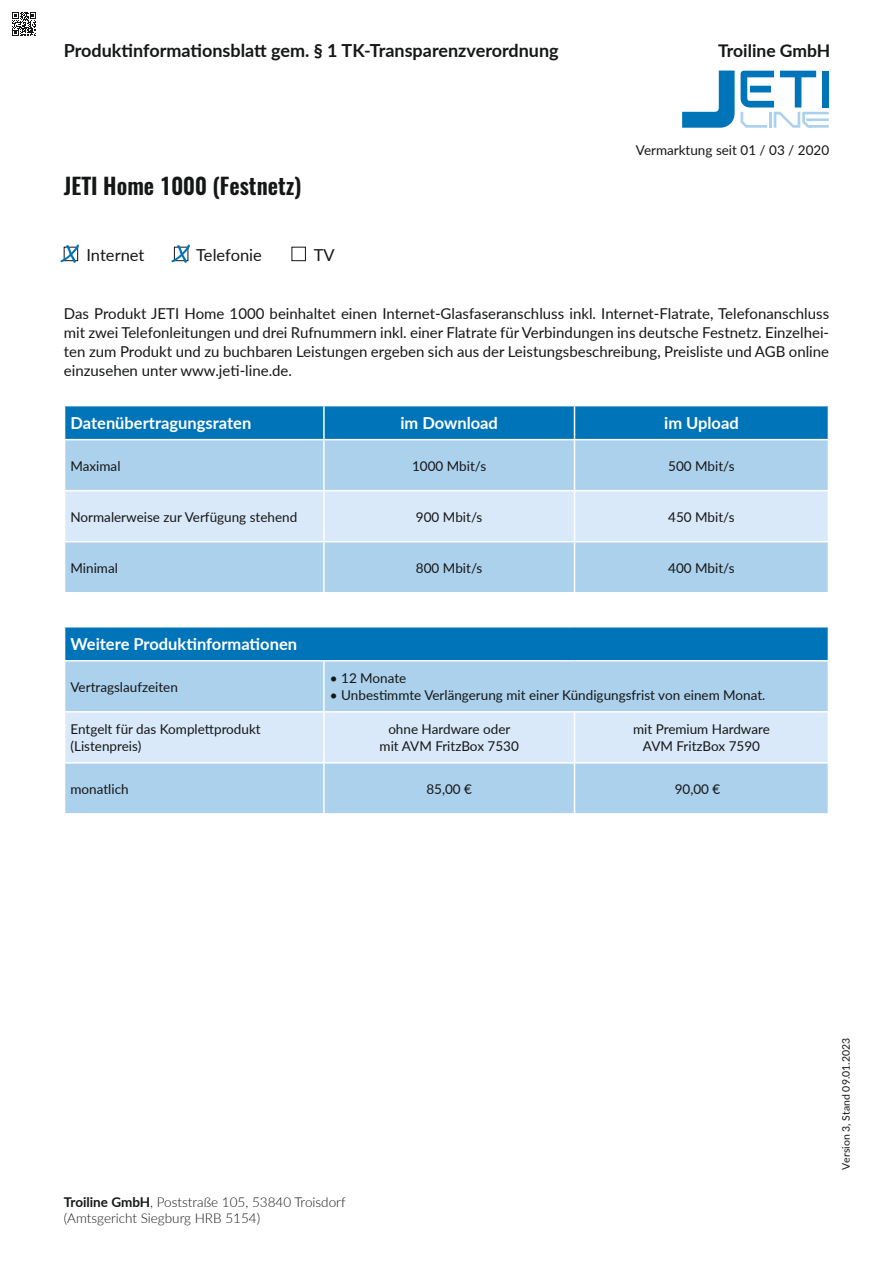
<style>
.page{position:relative;width:893px;height:1263px;background:#fff}
.page>*{position:absolute;margin:0;border:0;box-sizing:border-box;transform-origin:0 0}
.Lato_SemiBold{font:600 22.5px "Oswald";color:#151616}
.t1{font:700 18px "Lato";color:#151616}
.t2{font:700 17.55px "Lato";color:#151616}
.Lato_SemiBold-2{font:700 16.5px "Lato";color:#fff}
.Lato_Light_Blocksatz{font:700 16.5px "Lato";color:#fff}
.t3{font:16.5px "Lato";color:#151616}
.Lato_Light_Blocksatz-2{font:15px/18.8px "Lato";color:#151616;text-align:justify}
.Lato_Light_Blocksatz-3{font:13.5px "Lato";color:#151616}
.t4{font:300 13.5px/16.2px "Lato";color:#151616}
.t5{font:10.5px "Lato";color:#151616}
.s1{font-weight:700}
</style>
<div class="page">
<svg style="left:12px;top:12px;width:24px;height:24px"></svg>
<svg style="left:682px;top:71px;width:53px;height:57px"></svg>
<svg style="left:741px;top:71px;width:88px;height:57px"></svg>
<div style="left:65px;top:406px;width:763px;height:33px;background:#0074b8"></div>
<svg style="left:65px;top:440px;width:763px;height:101px;background:#c3ddf3"></svg>
<svg style="left:65px;top:542px;width:763px;height:271px;fill:#acd1ed"></svg>
<div style="left:65px;top:712px;width:763px;height:50px;background:#d9e9f9"></div>
<hr style="left:323px;top:406px;width:2px;height:33px;background:#fff">
<hr style="left:574px;top:406px;width:1px;height:33px;background:#fff">
<hr style="left:323px;top:440px;width:2px;height:50px;background:#fff">
<hr style="left:574px;top:440px;width:1px;height:50px;background:#fff">
<hr style="left:64px;top:490px;width:260px;height:1px;background:#fff">
<hr style="left:324px;top:490px;width:250px;height:1px;background:#fff">
<hr style="left:323px;top:491px;width:2px;height:50px;background:#fff">
<hr style="left:574px;top:490px;width:255px;height:1px;background:#fff">
<hr style="left:574px;top:491px;width:1px;height:50px;background:#fff">
<hr style="left:323px;top:542px;width:2px;height:50px;background:#fff">
<hr style="left:574px;top:542px;width:1px;height:50px;background:#fff">
<hr style="left:64px;top:592px;width:260px;height:1px;background:#fff">
<hr style="left:324px;top:592px;width:250px;height:1px;background:#fff">
<hr style="left:574px;top:592px;width:255px;height:1px;background:#fff">
<hr style="left:64px;top:626px;width:260px;height:1px;background:#fff">
<hr style="left:324px;top:626px;width:250px;height:1px;background:#fff">
<hr style="left:574px;top:626px;width:255px;height:1px;background:#fff">
<hr style="left:64px;top:660px;width:260px;height:1px;background:#fff">
<hr style="left:324px;top:660px;width:250px;height:1px;background:#fff">
<hr style="left:323px;top:661px;width:2px;height:50px;background:#fff">
<hr style="left:574px;top:660px;width:255px;height:1px;background:#fff">
<hr style="left:64px;top:711px;width:260px;height:1px;background:#fff">
<hr style="left:324px;top:711px;width:250px;height:1px;background:#fff">
<hr style="left:323px;top:712px;width:2px;height:50px;background:#fff">
<hr style="left:574px;top:711px;width:255px;height:1px;background:#fff">
<hr style="left:574px;top:712px;width:1px;height:50px;background:#fff">
<hr style="left:64px;top:762px;width:260px;height:1px;background:#fff">
<hr style="left:324px;top:762px;width:250px;height:1px;background:#fff">
<hr style="left:323px;top:763px;width:2px;height:50px;background:#fff">
<hr style="left:574px;top:762px;width:255px;height:1px;background:#fff">
<hr style="left:574px;top:763px;width:1px;height:50px;background:#fff">
<div style="left:292px;top:247px;width:14px;height:14px;border:1px solid #151616"></div>
<svg style="left:61px;top:245px;width:18px;height:18px"></svg>
<svg style="left:172px;top:245px;width:18px;height:18px"></svg>
<h2 class="t1" style="left:64px;top:37px;width:496px">Produktinformationsblatt gem. § 1 TK-Transparenzverordnung</h2>
<p class="Lato_SemiBold" style="left:64px;top:170px;width:239px">JETI Home 1000 (Festnetz)</p>
<p class="t3" style="left:86px;top:243px;width:59px">Internet</p>
<p class="t3" style="left:196px;top:243px;width:67px">Telefonie</p>
<p class="t3" style="left:314px;top:243px;width:22px">TV</p>
<p class="t2" style="left:718px;top:37px;width:114px">Troiline GmbH</p>
<p class="Lato_Light_Blocksatz-3" style="left:636px;top:141px;width:195px">Vermarktung seit 01 / 03 / 2020</p>
<p class="Lato_Light_Blocksatz-2" style="left:64px;top:304px;width:767px">Das Produkt JETI Home 1000 beinhaltet einen Internet-Glasfaseranschluss inkl. Internet-Flatrate, Telefonanschluss mit zwei Telefonleitungen und drei Rufnummern inkl. einer Flatrate für Verbindungen ins deutsche Festnetz. Einzelhei&shy;ten zum Produkt und zu buchbaren Leistungen ergeben sich aus der Leistungsbeschreibung, Preisliste und AGB online einzusehen unter www.jeti-line.de.</p>
<p class="Lato_SemiBold-2" style="left:71px;top:411px;width:182px">Datenübertragungsraten</p>
<p class="Lato_SemiBold-2" style="left:400px;top:411px;width:99px">im Download</p>
<p class="Lato_SemiBold-2" style="left:664px;top:411px;width:76px">im Upload</p>
<p class="Lato_Light_Blocksatz-3" style="left:71px;top:456px;width:51px">Maximal</p>
<p class="Lato_Light_Blocksatz-3" style="left:412px;top:456px;width:76px">1000 Mbit/s</p>
<p class="Lato_Light_Blocksatz-3" style="left:668px;top:456px;width:68px">500 Mbit/s</p>
<p class="Lato_Light_Blocksatz-3" style="left:71px;top:507px;width:228px">Normalerweise zur Verfügung stehend</p>
<p class="Lato_Light_Blocksatz-3" style="left:416px;top:507px;width:68px">900 Mbit/s</p>
<p class="Lato_Light_Blocksatz-3" style="left:668px;top:507px;width:68px">450 Mbit/s</p>
<p class="Lato_Light_Blocksatz-3" style="left:71px;top:558px;width:49px">Minimal</p>
<p class="Lato_Light_Blocksatz-3" style="left:416px;top:558px;width:68px">800 Mbit/s</p>
<p class="Lato_Light_Blocksatz-3" style="left:668px;top:558px;width:68px">400 Mbit/s</p>
<p class="Lato_Light_Blocksatz" style="left:71px;top:632px;width:228px">Weitere Produktinformationen</p>
<p class="Lato_Light_Blocksatz-3" style="left:71px;top:677px;width:109px">Vertragslaufzeiten</p>
<p class="Lato_Light_Blocksatz-3" style="left:71px;top:720px;width:192px">Entgelt für das Komplettprodukt</p>
<p class="Lato_Light_Blocksatz-3" style="left:71px;top:737px;width:72px">(Listenpreis)</p>
<p class="Lato_Light_Blocksatz-3" style="left:330px;top:669px;width:78px">• 12 Monate</p>
<p class="Lato_Light_Blocksatz-3" style="left:330px;top:686px;width:437px">• Unbestimmte Verlängerung mit einer Kündigungsfrist von einem Monat.</p>
<p class="Lato_Light_Blocksatz-3" style="left:388px;top:720px;width:124px">ohne Hardware oder</p>
<p class="Lato_Light_Blocksatz-3" style="left:380px;top:737px;width:141px">mit AVM FritzBox 7530</p>
<p class="Lato_Light_Blocksatz-3" style="left:633px;top:720px;width:138px">mit Premium Hardware</p>
<p class="Lato_Light_Blocksatz-3" style="left:643px;top:737px;width:119px">AVM FritzBox 7590</p>
<p class="Lato_Light_Blocksatz-3" style="left:71px;top:779px;width:60px">monatlich</p>
<p class="Lato_Light_Blocksatz-3" style="left:426px;top:779px;width:47px">85,00 €</p>
<p class="Lato_Light_Blocksatz-3" style="left:675px;top:779px;width:47px">90,00 €</p>
<p class="t4" style="left:64px;top:1193px;width:283px"><span class="s1">Troiline GmbH</span>, Poststraße 105, 53840 Troisdorf (Amtsgericht Siegburg HRB 5154)</p>
<p class="t5" style="left:838px;top:1170px;width:133px;rotate:-90deg">Version 3, Stand 09.01.2023</p>
</div>
